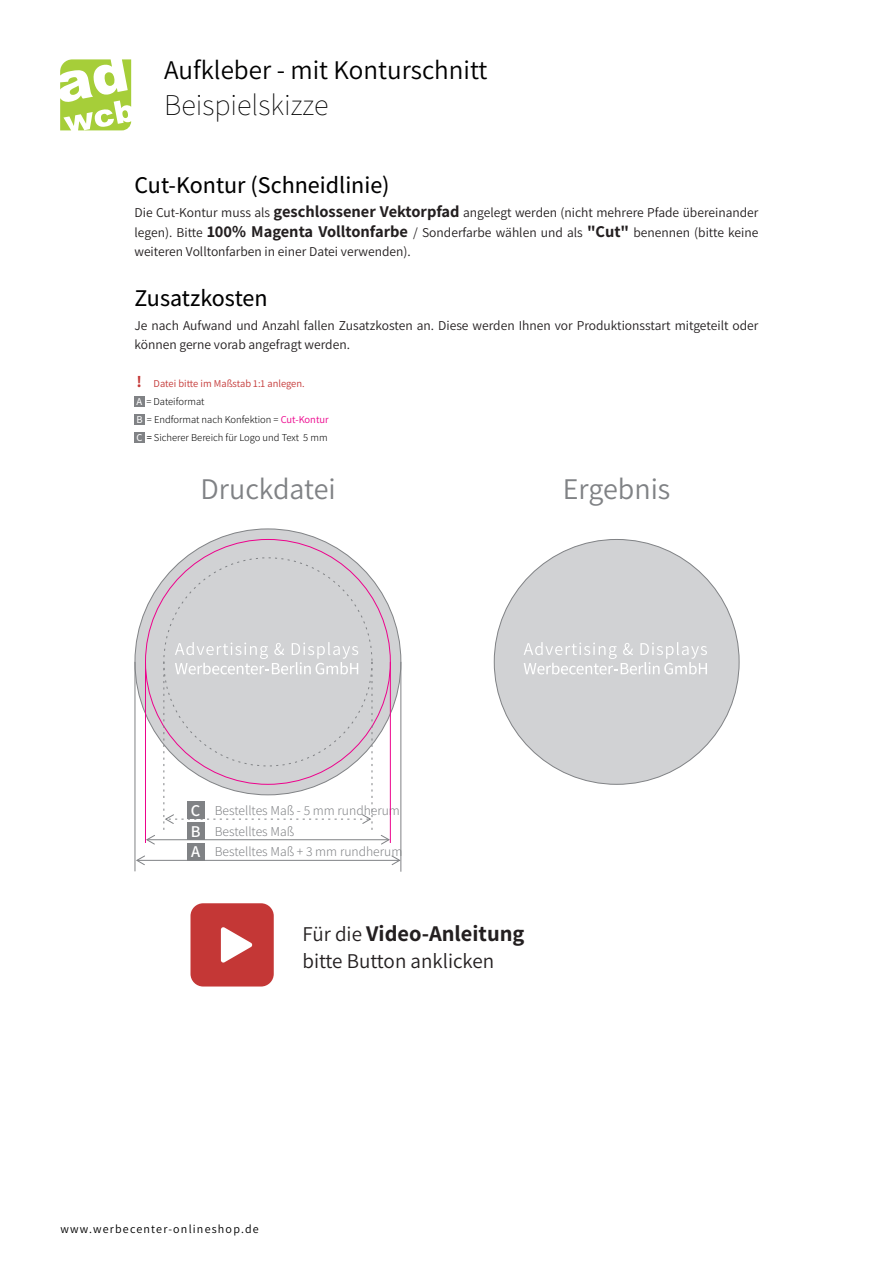
<style>
.page{position:relative;width:893px;height:1263px;background:#fff}
.page>*{position:absolute;margin:0;border:0;box-sizing:border-box;transform-origin:0 0}
.t1{font:30px "Assistant";color:#808285}
.t2{font:200 30px "Assistant";color:#000001}
.t3{font:27px "Assistant";color:#000001}
.t4{font:500 24px "Assistant";color:#000001}
.t5{font:700 22.5px "Assistant";color:#231f20}
.t6{font:21px "Assistant";color:#231f20}
.t7{font:13.5px/19.5px "Assistant";color:#231f20;text-align:justify}
.t8{font:300 13.5px "Assistant";color:#808285}
.t9{font:12px "Assistant";letter-spacing:.1em;color:#000001}
.t10{font:300 10.5px/18px "Assistant";color:#000001}
.s1{font-weight:700;font-size:16.5px}
.s2{font-weight:700;font-size:16.5px;color:#c43736}
.s3{font-weight:400;color:#c43736}
.s4{font-weight:500;color:#fff}
.s5{font-weight:400;color:#ed028c}
.s6{font-weight:400}
.s7{font-weight:600;font-size:16.5px;color:#fff}
.s8{font-weight:400;font-size:21px}
</style>
<div class="page">
<div style="left:187px;top:843px;width:17px;height:17px;background:#808285"></div>
<hr style="left:137px;top:860px;width:262px;height:1px;background:#808285">
<svg style="left:391px;top:855px;width:9px;height:10px"></svg>
<svg style="left:136px;top:855px;width:10px;height:10px"></svg>
<div style="left:187px;top:822px;width:17px;height:17px;background:#808285"></div>
<hr style="left:148px;top:839px;width:240px;height:1px;background:#808285">
<svg style="left:380px;top:834px;width:10px;height:11px"></svg>
<svg style="left:146px;top:835px;width:10px;height:10px"></svg>
<div style="left:134px;top:396px;width:11px;height:10px;background:#808285"></div>
<div style="left:134px;top:414px;width:11px;height:10px;background:#808285"></div>
<div style="left:134px;top:432px;width:11px;height:10px;background:#808285"></div>
<div style="left:135px;top:529px;width:266px;height:266px;background:#d1d2d4;border-radius:50%"></div>
<hr style="left:145px;top:662px;width:1px;height:181px;background:#ed028c">
<hr style="left:135px;top:662px;width:1px;height:209px;background:#808285">
<hr style="left:390px;top:662px;width:1px;height:181px;background:#ed028c">
<hr style="left:400px;top:662px;width:1px;height:210px;background:#808285">
<svg style="left:163px;top:642px;width:210px;height:191px"></svg>
<div style="left:494px;top:539px;width:245px;height:245px;background:#d1d2d4;border-radius:50%"></div>
<svg style="left:524px;top:642px;width:183px;height:32px"></svg>
<div style="left:190px;top:903px;width:84px;height:83px;background:#c43736;border-radius:13px"></div>
<svg style="left:221px;top:927px;width:32px;height:36px"></svg>
<svg style="left:60px;top:59px;width:71px;height:71px"></svg>
<h2 class="t3" style="left:164px;top:51px;width:325px">Aufkleber - mit Konturschnitt</h2>
<h1 class="t2" style="left:164px;top:84px;width:166px">Beispielskizze</h1>
<h3 class="t4" style="left:134px;top:169px;width:257px">Cut-Kontur (Schneidlinie)</h3>
<p class="t7" style="left:134px;top:202px;width:625px">Die Cut-Kontur muss als <span class="s1">geschlossener Vektorpfad</span> angelegt werden (nicht mehrere Pfade übereinander legen). Bitte <span class="s1">100% Magenta Volltonfarbe</span> / Sonderfarbe wählen und als <span class="s1">"Cut"</span> benennen (bitte keine weiteren Volltonfarben in einer Datei verwenden).</p>
<h3 class="t4" style="left:134px;top:281px;width:135px">Zusatzkosten</h3>
<p class="t7" style="left:134px;top:315px;width:625px">Je nach Aufwand und Anzahl fallen Zusatzkosten an. Diese werden Ihnen vor Produktionsstart mitgeteilt oder können gerne vorab angefragt werden.</p>
<p class="t10" style="left:136px;top:374px;width:194px"><span class="s2">!</span> <span class="s3">Datei bitte im Maßstab 1:1 anlegen.<br></span><span class="s4">A</span> = Dateiformat<br><span class="s4">B</span> = Endformat nach Konfektion = <span class="s5">Cut-Kontur </span><span class="s4">C</span> <span class="s6">=</span> Sicherer Bereich für Logo und Text 5 mm</p>
<h1 class="t1" style="left:201px;top:469px;width:137px">Druckdatei</h1>
<h1 class="t1" style="left:563px;top:469px;width:109px">Ergebnis</h1>
<p class="t8" style="left:191px;top:801px;width:210px"><span class="s7">C</span> Bestelltes Maß - 5 mm rundherum</p>
<p class="t8" style="left:191px;top:822px;width:105px"><span class="s7">B</span> Bestelltes Maß</p>
<p class="t8" style="left:191px;top:842px;width:213px"><span class="s7">A</span> Bestelltes Maß + 3 mm rundherum</p>
<h3 class="t5" style="left:302px;top:918px;width:224px"><span class="s8">Für die</span> Video-Anleitung</h3>
<h3 class="t6" style="left:302px;top:947px;width:193px">bitte Button anklicken</h3>
<p class="t9" style="left:60px;top:1220px;width:200px">www.werbecenter-onlineshop.de</p>
</div>
